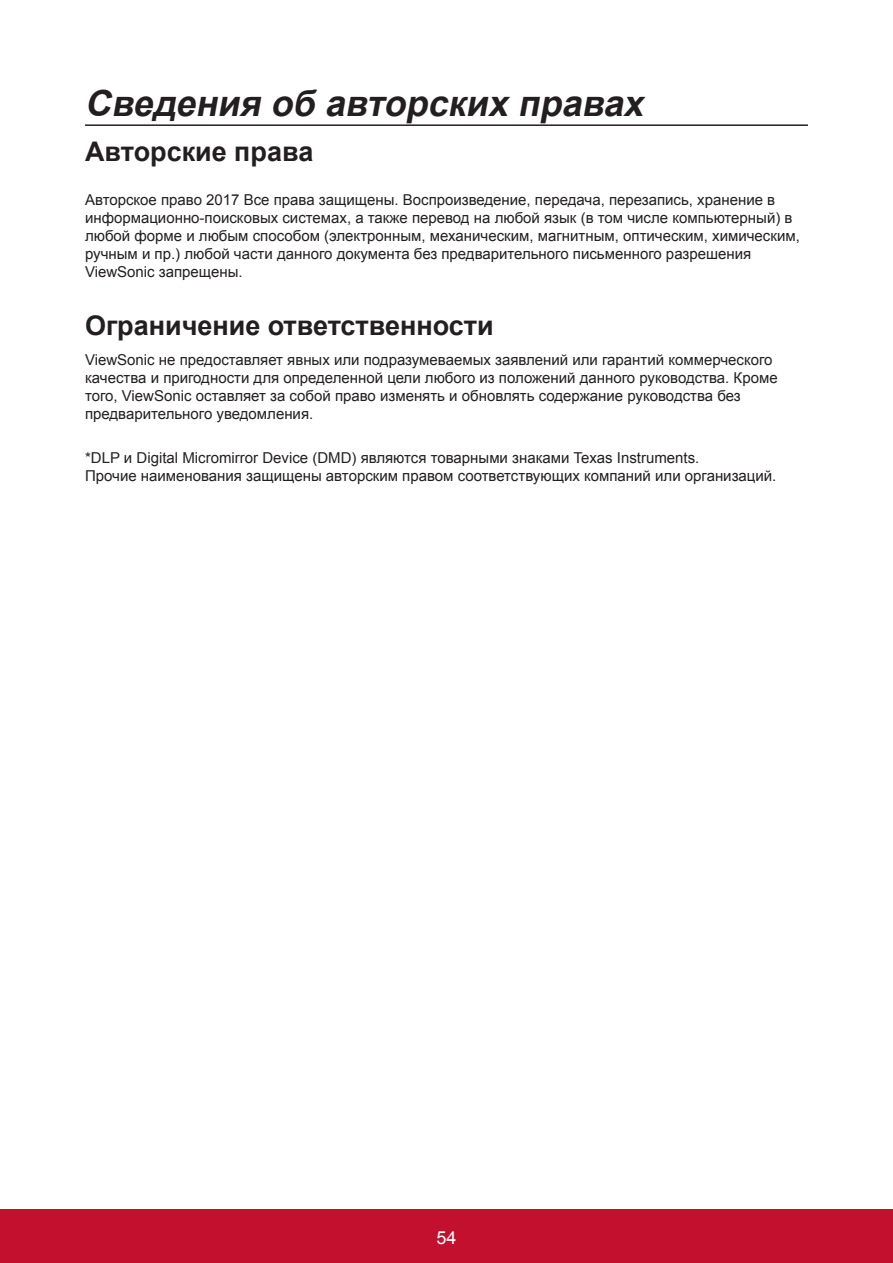
<style>
.page{position:relative;width:893px;height:1263px;background:#fff}
.page>*{position:absolute;margin:0;border:0;box-sizing:border-box;transform-origin:0 0}
.Chapter{font:italic 700 36px "Arial";color:#231f20}
.Section_Title{font:700 27px "Arial";color:#231f20}
.t1{font:18px "Arial";color:#fff}
.NOTE_in_Body{font:15px/18px "Arial";color:#231f20}
</style>
<div class="page">
<div style="left:0;top:1210px;width:893px;height:53px;background:#c3102f"></div>
<hr style="left:85px;top:124px;width:723px;height:2px;background:#231f20">
<p class="Chapter" style="left:85px;top:80px;width:568px">Сведения об авторских правах</p>
<p class="Section_Title" style="left:85px;top:134px;width:230px">Авторские права</p>
<p class="NOTE_in_Body" style="left:85px;top:190px;width:716px">Авторское право 2017 Все права защищены. Воспроизведение, передача, перезапись, хранение в информационно-поисковых системах, а также перевод на любой язык (в том числе компьютерный) в любой форме и любым способом (электронным, механическим, магнитным, оптическим, химическим, ручным и пр.) любой части данного документа без предварительного письменного разрешения ViewSonic запрещены.</p>
<p class="Section_Title" style="left:85px;top:307px;width:410px">Ограничение ответственности</p>
<p class="NOTE_in_Body" style="left:85px;top:351px;width:694px">ViewSonic не предоставляет явных или подразумеваемых заявлений или гарантий коммерческого качества и пригодности для определенной цели любого из положений данного руководства. Кроме того, ViewSonic оставляет за собой право изменять и обновлять содержание руководства без предварительного уведомления.</p>
<p class="NOTE_in_Body" style="left:85px;top:449px;width:693px">*DLP и Digital Micromirror Device (DMD) являются товарными знаками Texas Instruments.<br>Прочие наименования защищены авторским правом соответствующих компаний или организаций.</p>
<p class="t1" style="left:437px;top:1226px;width:22px">54</p>
</div>
